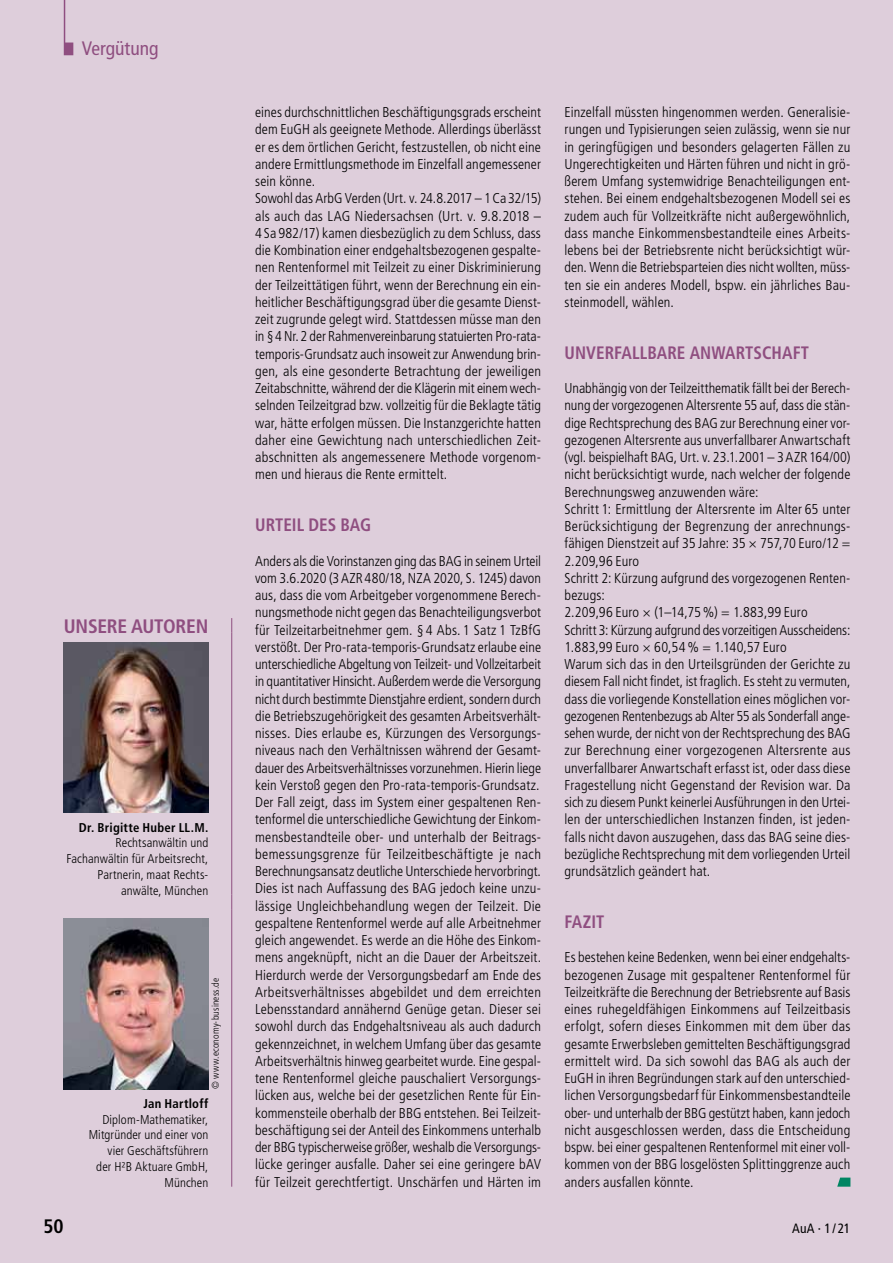
<style>
.page{position:relative;width:893px;height:1263px;background:#decedb}
.page>*{position:absolute;margin:0;border:0;box-sizing:border-box;transform-origin:0 0}
.t1{font:700 condensed 19.5px "Frutiger LT Std";letter-spacing:-.01em;color:#8f4e80}
.t2{font:condensed 19.5px "Frutiger LT Std";letter-spacing:-.005em;color:#8f4e80}
.t3{font:700 condensed 19.5px "Frutiger LT Std";color:#000}
.t4{font:700 condensed 18px "Frutiger LT Std";color:#8f4e80;scale:.95 1}
.t5{font:300 condensed 14.25px/17.2px "Frutiger LT Std";letter-spacing:.01em;color:#000;text-align:justify}
.t6{font:condensed 13.5px "Frutiger LT Std";color:#000}
.t7{font:300 condensed 12.75px/15.8px "Frutiger LT Std";letter-spacing:.01em;color:#000;text-align:right}
.t8{font:700 condensed 12.75px "Frutiger LT Std";color:#000}
.t9{font:300 condensed 9.75px "Frutiger LT Std";letter-spacing:.02em;color:#000}
</style>
<div class="page">
<svg style="left:64px;top:0;width:9px;height:55px"></svg>
<svg style="left:837px;top:1177px;width:13px;height:10px"></svg>
<svg style="left:231px;top:894px;width:1px;height:15px"></svg>
<hr style="left:231px;top:909px;width:1px;height:278px;background:#8f4e80">
<img style="left:64px;top:919px;width:144px;height:170px">
<svg style="left:231px;top:618px;width:1px;height:15px"></svg>
<hr style="left:231px;top:633px;width:1px;height:261px;background:#8f4e80">
<img style="left:64px;top:642px;width:144px;height:170px">
<h1 class="t2" style="left:82px;top:37px;width:78px">Vergütung</h1>
<h1 class="t1" style="left:64px;top:614px;width:146px">UNSERE AUTOREN</h1>
<p class="t8" style="left:79px;top:819px;width:131px">DR. BRIGITTE HUBER LL.M.</p>
<p class="t7" style="left:66px;top:835px;width:143px">Rechtsanwältin und<br>Fachanwältin für Arbeitsrecht,<br>Partnerin, maat Rechts&shy;anwälte, München</p>
<p class="t9" style="left:210px;top:1089px;width:113px;rotate:-90deg">© www.economy-business.de</p>
<p class="t8" style="left:144px;top:1096px;width:66px">JAN HARTLOFF</p>
<p class="t7" style="left:89px;top:1111px;width:121px">Diplom-Mathematiker,<br>Mitgründer und einer von vier Geschäftsführern<br>der H²B Aktuare GmbH,<br>München</p>
<p class="t5" style="left:255px;top:104px;width:287px;text-align:left">eines durchschnittlichen Beschäftigungsgrads erscheint dem EuGH als geeignete Methode. Allerdings überlässt er es dem örtlichen Gericht, festzustellen, ob nicht eine andere Ermittlungsmethode im Einzelfall angemessener sein könne.<br>Sowohl das ArbG Verden (Urt. v. 24.8.2017 – 1Ca32/15) als auch das LAG Niedersachsen (Urt. v. 9.8.2018 – 4 Sa 982/17) kamen diesbezüglich zu dem Schluss, dass die Kombination einer endgehaltsbezogenen gespalte&shy;nen Rentenformel mit Teilzeit zu einer Diskriminierung der Teilzeittätigen führt, wenn der Berechnung ein ein&shy;heitlicher Beschäftigungsgrad über die gesamte Dienst&shy;zeit zugrunde gelegt wird. Stattdessen müsse man den in §4 Nr.2 der Rahmenvereinbarung statuierten Pro-rata&shy;temporis-Grundsatz auch insoweit zur Anwendung brin&shy;gen, als eine gesonderte Betrachtung der jeweiligen Zeitabschnitte, während der die Klägerin mit einem wech&shy;selnden Teilzeitgrad bzw. vollzeitig für die Beklagte tätig war, hätte erfolgen müssen. Die Instanzgerichte hatten daher eine Gewichtung nach unterschiedlichen Zeit&shy;abschnitten als angemessenere Methode vorgenom&shy;men und hieraus die Rente ermittelt.</p>
<p class="t4" style="left:255px;top:514px;width:101px">URTEIL DES BAG</p>
<p class="t5" style="left:255px;top:552px;width:287px">Anders als die Vorinstanzen ging das BAG in seinem Urteil vom 3.6.2020 (3AZR480/18, NZA 2020, S. 1245) davon aus, dass die vom Arbeitgeber vorgenommene Berech&shy;nungsmethode nicht gegen das Benachteiligungsverbot für Teilzeitarbeitnehmer gem. § 4 Abs. 1 Satz 1 TzBfG verstößt. Der Pro-rata-temporis-Grundsatz erlaube eine unterschiedliche Abgeltung von Teilzeit- und Vollzeitarbeit in quantitativer Hinsicht. Außerdem werde die Versorgung nicht durch bestimmte Dienstjahre erdient, sondern durch die Betriebszugehörigkeit des gesamten Arbeitsverhält&shy;nisses. Dies erlaube es, Kürzungen des Versorgungs&shy;niveaus nach den Verhältnissen während der Gesamt&shy;dauer des Arbeitsverhältnisses vorzunehmen. Hierin liege kein Verstoß gegen den Pro-rata-temporis-Grundsatz.<br>Der Fall zeigt, dass im System einer gespaltenen Ren&shy;tenformel die unterschiedliche Gewichtung der Einkom&shy;mensbestandteile ober- und unterhalb der Beitrags&shy;bemessungsgrenze für Teilzeitbeschäftigte je nach Berechnungsansatz deutliche Unterschiede hervorbringt.<br>Dies ist nach Auffassung des BAG jedoch keine unzu&shy;lässige Ungleichbehandlung wegen der Teilzeit. Die gespaltene Rentenformel werde auf alle Arbeitnehmer gleich angewendet. Es werde an die Höhe des Einkom&shy;mens angeknüpft, nicht an die Dauer der Arbeitszeit.<br>Hierdurch werde der Versorgungsbedarf am Ende des Arbeitsverhältnisses abgebildet und dem erreichten Lebensstandard annähernd Genüge getan. Dieser sei sowohl durch das Endgehaltsniveau als auch dadurch gekennzeichnet, in welchem Umfang über das gesamte Arbeitsverhältnis hinweg gearbeitet wurde. Eine gespal&shy;tene Rentenformel gleiche pauschaliert Versorgungs&shy;lücken aus, welche bei der gesetzlichen Rente für Ein&shy;kommensteile oberhalb der BBG entstehen. Bei Teilzeit&shy;beschäftigung sei der Anteil des Einkommens unterhalb der BBG typischerweise größer, weshalb die Versorgungs&shy;lücke geringer ausfalle. Daher sei eine geringere bAV für Teilzeit gerechtfertigt. Unschärfen und Härten im</p>
<p class="t5" style="left:564px;top:104px;width:287px">Einzelfall müssten hingenommen werden. Generalisie&shy;rungen und Typisierungen seien zulässig, wenn sie nur in geringfügigen und besonders gelagerten Fällen zu Ungerechtigkeiten und Härten führen und nicht in grö&shy;ßerem Umfang systemwidrige Benachteiligungen ent&shy;stehen. Bei einem endgehaltsbezogenen Modell sei es zudem auch für Vollzeitkräfte nicht außergewöhnlich, dass manche Einkommensbestandteile eines Arbeits&shy;lebens bei der Betriebsrente nicht berücksichtigt wür&shy;den. Wenn die Betriebsparteien dies nicht wollten, müss&shy;ten sie ein anderes Modell, bspw. ein jährliches Bau&shy;steinmodell, wählen.</p>
<p class="t4" style="left:564px;top:342px;width:259px">UNVERFALLBARE ANWARTSCHAFT</p>
<p class="t5" style="left:564px;top:380px;width:287px;text-align:left">Unabhängig von der Teilzeitthematik fällt bei der Berech&shy;nung der vorgezogenen Altersrente 55 auf, dass die stän&shy;dige Rechtsprechung des BAG zur Berechnung einer vor&shy;gezogenen Altersrente aus unverfallbarer Anwartschaft (vgl. beispielhaft BAG, Urt. v. 23.1.2001 – 3AZR164/00) nicht berücksichtigt wurde, nach welcher der folgende Berechnungsweg anzuwenden wäre:<br>Schritt 1: Ermittlung der Altersrente im Alter 65 unter Berücksichtigung der Begrenzung der anrechnungs&shy;fähigen Dienstzeit auf 35 Jahre: 35 × 757,70 Euro/12 = 2.209,96 Euro<br>Schritt 2: Kürzung aufgrund des vorgezogenen Renten&shy;bezugs:<br>2.209,96 Euro × (1–14,75 %) = 1.883,99 Euro<br>Schritt 3: Kürzung aufgrund des vorzeitigen Ausscheidens:<br>1.883,99 Euro × 60,54 % = 1.140,57 Euro<br>Warum sich das in den Urteilsgründen der Gerichte zu diesem Fall nicht findet, ist fraglich. Es steht zu vermuten, dass die vorliegende Konstellation eines möglichen vor&shy;gezogenen Rentenbezugs ab Alter 55 als Sonderfall ange&shy;sehen wurde, der nicht von der Rechtsprechung des BAG zur Berechnung einer vorgezogenen Altersrente aus unverfallbarer Anwartschaft erfasst ist, oder dass diese Fragestellung nicht Gegenstand der Revision war. Da sich zu diesem Punkt keinerlei Ausführungen in den Urtei&shy;len der unterschiedlichen Instanzen finden, ist jeden&shy;falls nicht davon auszugehen, dass das BAG seine dies&shy;bezügliche Rechtsprechung mit dem vorliegenden Urteil grundsätzlich geändert hat.</p>
<p class="t4" style="left:564px;top:911px;width:43px">FAZIT</p>
<p class="t5" style="left:564px;top:949px;width:287px">Es bestehen keine Bedenken, wenn bei einer endgehalts&shy;bezogenen Zusage mit gespaltener Rentenformel für Teilzeitkräfte die Berechnung der Betriebsrente auf Basis eines ruhegeldfähigen Einkommens auf Teilzeitbasis erfolgt, sofern dieses Einkommen mit dem über das gesamte Erwerbsleben gemittelten Beschäftigungsgrad ermittelt wird. Da sich sowohl das BAG als auch der EuGH in ihren Begründungen stark auf den unterschied&shy;lichen Versorgungsbedarf für Einkommensbestandteile ober- und unterhalb der BBG gestützt haben, kann jedoch nicht ausgeschlossen werden, dass die Entscheidung bspw. bei einer gespaltenen Rentenformel mit einer voll&shy;kommen von der BBG losgelösten Splittinggrenze auch anders ausfallen könnte.</p>
<h1 class="t3" style="left:44px;top:1215px;width:22px">50</h1>
<p class="t6" style="left:792px;top:1221px;width:60px">AuA · 1/21</p>
</div>
